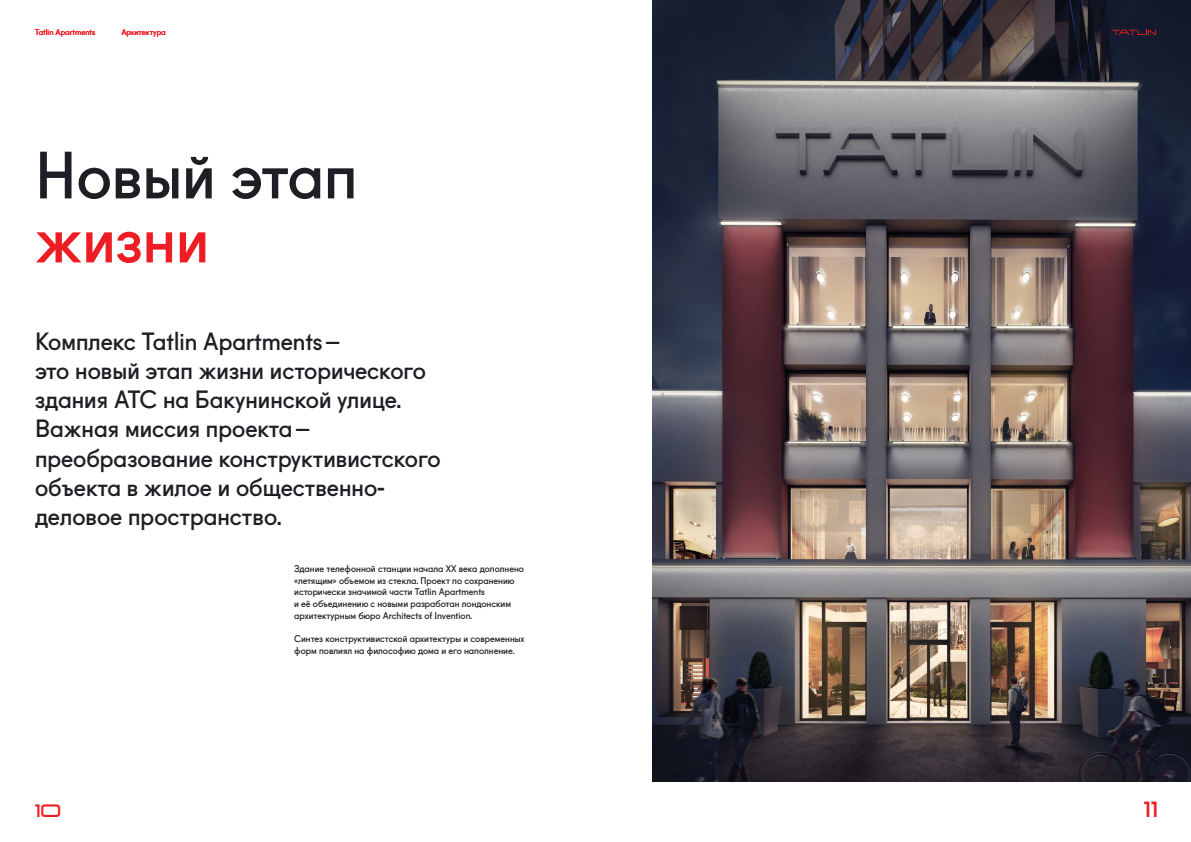
<style>
.page{position:relative;width:1191px;height:842px;background:#fff}
.page>*{position:absolute;margin:0;border:0;box-sizing:border-box;transform-origin:0 0}
.t1{font:64px "Fugue";color:#211d24}
.t2{font:64px "Fugue";color:#ed1d24}
.t3{font:24px/29.1px "Fugue";color:#211d24}
.t4{font:22px "Tatlin";color:#ed1d24}
.t5{font:18px "Tatlin";color:#ed1d24}
.t6{font:9.3px/11.7px "Fugue";color:#211d24}
.t7{font:8px "Fugue";color:#ed1d24}
</style>
<div class="page">
<img style="left:652px;top:0;width:539px;height:782px">
<svg style="left:1112px;top:30px;width:44px;height:5px"></svg>
<p class="t7" style="left:35px;top:26px;width:62px">Tatlin Apartments</p>
<p class="t7" style="left:121px;top:26px;width:46px">Архитектура</p>
<h1 class="t1" style="left:35px;top:125px;width:324px">Новый этап</h1>
<h1 class="t2" style="left:35px;top:189px;width:176px">жизни</h1>
<h2 class="t3" style="left:35px;top:325px;width:407px">Комплекс Tatlin Apartments–<br>это новый этап жизни исторического здания АТС на Бакунинской улице.<br>Важная миссия проекта– преобразование конструктивистского объекта в жилое и общественно&shy;деловое пространство.</h2>
<p class="t6" style="left:294px;top:562px;width:231px">Здание телефонной станции начала ХХ века дополнено «летящим» объемом из стекла. Проект по сохранению исторически значимой части Tatlin Apartments<br>и её объединению с новыми разработан лондонским архитектурным бюро Architects of Invention.</p>
<p class="t6" style="left:294px;top:632px;width:232px">Синтез конструктивистской архитектуры и современных форм повлиял на философию дома и его наполнение.</p>
<h3 class="t5" style="left:35px;top:801px;width:28px">10</h3>
<h3 class="t4" style="left:1143px;top:797px;width:16px">11</h3>
</div>
